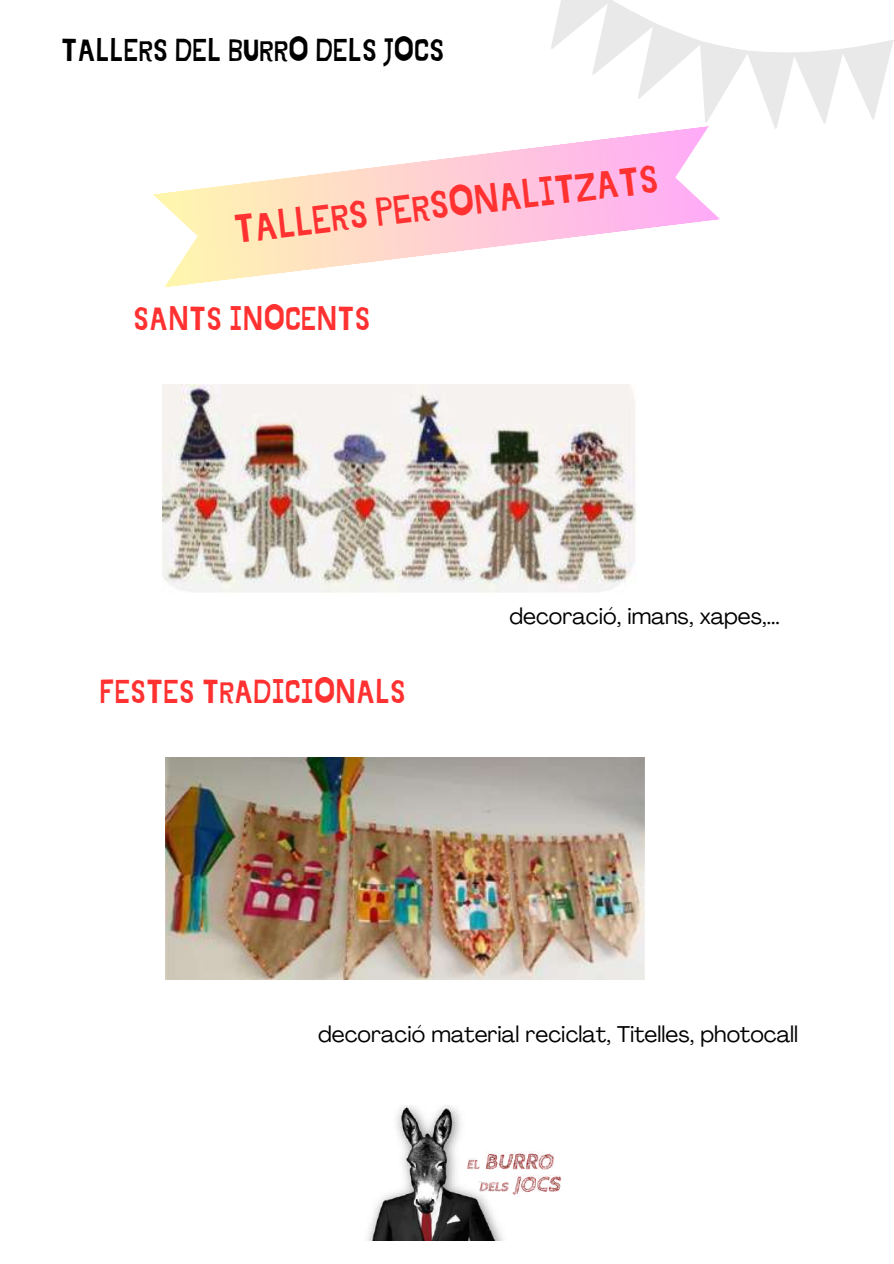
<style>
.page{position:relative;width:894px;height:1264px;background:#fff}
.page>*{position:absolute;margin:0;border:0;box-sizing:border-box;transform-origin:0 0}
.t1{font:39.45px "Jingleberry";color:#ff3131}
.t2{font:33px "Jingleberry";color:#ff3131}
.t3{font:31.5px "Jingleberry";color:#000}
.t4{font:22.5px "Agrandir";color:#000}
</style>
<div class="page">
<svg style="left:551px;top:0;width:342px;height:129px"></svg>
<img style="left:367px;top:1105px;width:195px;height:135px">
<svg style="left:153px;top:126px;width:567px;height:162px"></svg>
<img style="left:162px;top:384px;width:474px;height:209px">
<img style="left:166px;top:757px;width:478px;height:222px">
<h3 class="t3" style="left:61px;top:36px;width:384px">TALLERS DEL BURRO DELS JOCS</h3>
<h1 class="t1" style="left:232px;top:212px;width:428px;rotate:-7deg">TALLERS PERSONALITZATS</h1>
<h2 class="t2" style="left:134px;top:304px;width:238px">SANTS INOCENTS</h2>
<h2 class="t2" style="left:100px;top:677px;width:307px">FESTES TRADICIONALS</h2>
<p class="t4" style="left:509px;top:607px;width:272px">decoració, imans, xapes,...</p>
<p class="t4" style="left:318px;top:1025px;width:481px">decoració material reciclat, Titelles, photocall</p>
</div>
